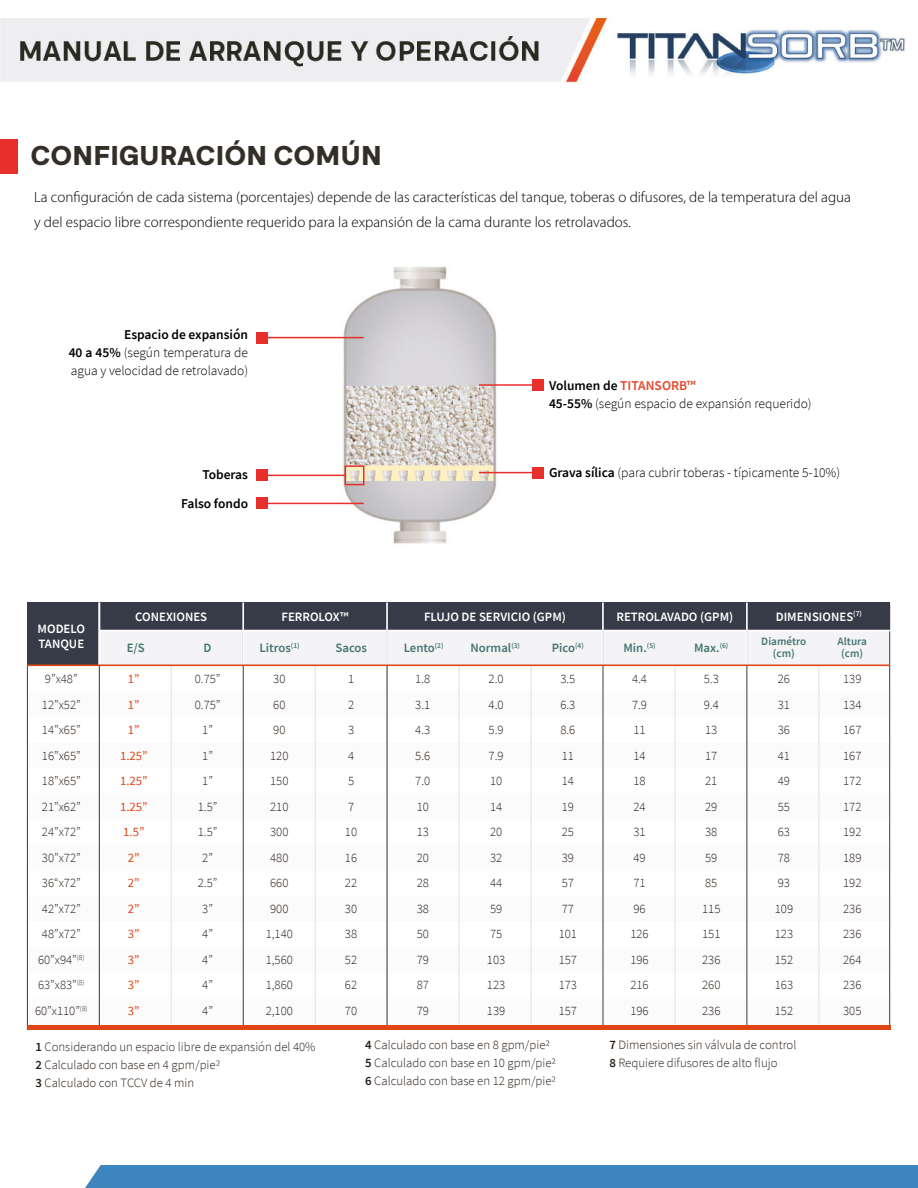
<style>
.page{position:relative;width:918px;height:1188px;background:#fff}
.page>*{position:absolute;margin:0;border:0;box-sizing:border-box;transform-origin:0 0}
.t1{font:900 26.85px "Quadran";letter-spacing:-.01em;color:#342e29}
.t2{font:300 15px/25.5px "Myriad Pro";color:#000}
.t3{font:300 13.5px/18px "Source Sans Pro";color:#000}
.t4{font:600 13.5px "Source Sans Pro";color:#000}
.t5{font:300 12.75px/25.5px "Source Sans Pro";color:#291e17}
.t6{font:600 12.75px/14.9px "Source Sans Pro";color:#fff}
.t7{font:600 12.75px "Source Sans Pro";color:#457570}
.t8{font:12.75px/25.5px "Source Sans Pro";color:#e04513;text-align:center}
.t9{font:600 11.25px/11.2px "Source Sans Pro";color:#457570;text-align:center}
.s1{font-weight:600}
.s2{font-weight:600;color:#e6472e}
</style>
<div class="page">
<img style="left:256px;top:266px;width:288px;height:278px">
<img style="left:0;top:18px;width:906px;height:66px">
<div style="left:0;top:140px;width:17px;height:34px;background:#e7302c"></div>
<div style="left:257px;top:332px;width:11px;height:11px;background:#e7302c"></div>
<hr style="left:262px;top:337px;width:102px;height:1px;background:#e7302c">
<div style="left:533px;top:379px;width:11px;height:12px;background:#e7302c"></div>
<hr style="left:479px;top:384px;width:59px;height:2px;background:#e7302c">
<div style="left:533px;top:467px;width:11px;height:11px;background:#e7302c"></div>
<hr style="left:479px;top:472px;width:59px;height:1px;background:#e7302c">
<div style="left:257px;top:470px;width:11px;height:11px;background:#e7302c"></div>
<hr style="left:262px;top:475px;width:83px;height:1px;background:#e7302c">
<div style="left:257px;top:498px;width:11px;height:11px;background:#e7302c"></div>
<hr style="left:262px;top:503px;width:102px;height:1px;background:#e7302c">
<div style="left:345px;top:465px;width:20px;height:20px;border:2px solid #e7302c"></div>
<div style="left:27px;top:602px;width:72px;height:63px;background:#363b47"></div>
<div style="left:99px;top:602px;width:791px;height:29px;background:#363b47"></div>
<div style="left:99px;top:631px;width:791px;height:34px;background:#f4f4f7"></div>
<div style="left:27px;top:691px;width:863px;height:26px;background:#fbfbfc"></div>
<div style="left:27px;top:742px;width:863px;height:26px;background:#fbfbfc"></div>
<div style="left:27px;top:794px;width:863px;height:25px;background:#fbfbfc"></div>
<div style="left:27px;top:845px;width:863px;height:26px;background:#fbfbfc"></div>
<div style="left:27px;top:896px;width:863px;height:26px;background:#fbfbfc"></div>
<div style="left:27px;top:947px;width:863px;height:26px;background:#fbfbfc"></div>
<div style="left:27px;top:999px;width:863px;height:29px;background:#fbfbfc"></div>
<hr style="left:99px;top:630px;width:1px;height:400px;background:#363b47">
<hr style="left:243px;top:630px;width:1px;height:400px;background:#363b47">
<hr style="left:315px;top:665px;width:1px;height:361px;background:#e4e0dd">
<hr style="left:889px;top:604px;width:1px;height:422px;background:#363b47">
<hr style="left:387px;top:630px;width:1px;height:400px;background:#363b47">
<hr style="left:603px;top:630px;width:1px;height:400px;background:#363b47">
<hr style="left:746px;top:630px;width:1px;height:400px;background:#363b47">
<hr style="left:531px;top:665px;width:1px;height:361px;background:#e4e0dd">
<hr style="left:459px;top:665px;width:1px;height:361px;background:#e4e0dd">
<hr style="left:171px;top:665px;width:1px;height:361px;background:#e4e0dd">
<hr style="left:675px;top:665px;width:1px;height:361px;background:#e4e0dd">
<hr style="left:818px;top:665px;width:1px;height:361px;background:#e4e0dd">
<hr style="left:27px;top:665px;width:1px;height:365px;background:#363b47">
<hr style="left:99px;top:602px;width:1px;height:63px;background:#fff">
<hr style="left:242px;top:602px;width:2px;height:63px;background:#fff">
<hr style="left:386px;top:602px;width:2px;height:63px;background:#fff">
<hr style="left:602px;top:602px;width:2px;height:63px;background:#fff">
<hr style="left:746px;top:602px;width:2px;height:63px;background:#fff">
<hr style="left:99px;top:630px;width:144px;height:1px;background:#fff">
<hr style="left:243px;top:630px;width:144px;height:1px;background:#fff">
<hr style="left:387px;top:630px;width:504px;height:1px;background:#fff">
<hr style="left:27px;top:664px;width:863px;height:2px;background:#e04513">
<div style="left:27px;top:1025px;width:863px;height:5px;background:#e04513"></div>
<div style="left:85px;top:1165px;width:833px;height:23px;background:#3c85bf"></div>
<p class="t1" style="left:31px;top:138px;width:353px">CONFIGURACIÓN COMÚN</p>
<p class="t2" style="left:34px;top:184px;width:818px">La configuración de cada sistema (porcentajes) depende de las características del tanque, toberas o difusores, de la temperatura del agua y del espacio libre correspondiente requerido para la expansión de la cama durante los retrolavados.</p>
<p class="t4" style="left:124px;top:325px;width:126px">Espacio de expansión</p>
<p class="t3" style="left:69px;top:343px;width:181px"><span class="s1">40 a 45%</span> (según temperatura de agua y velocidad de retrolavado)</p>
<p class="t3" style="left:549px;top:376px;width:264px"><span class="s1">Volumen de</span> <span class="s2">TITANSORB™<br></span><span class="s1">45-55%</span> (según espacio de expansión requerido)</p>
<p class="t6" style="left:38px;top:621px;width:49px">MODELO<br>TANQUE</p>
<p class="t4" style="left:202px;top:466px;width:47px">Toberas</p>
<p class="t3" style="left:549px;top:464px;width:293px"><span class="s1">Grava sílica</span> (para cubrir toberas - típicamente 5-10%)</p>
<p class="t4" style="left:181px;top:495px;width:69px">Falso fondo</p>
<p class="t6" style="left:135px;top:609px;width:73px">CONEXIONES</p>
<p class="t7" style="left:127px;top:639px;width:20px">E/S</p>
<p class="t7" style="left:204px;top:639px;width:9px">D</p>
<p class="t6" style="left:282px;top:609px;width:68px">FERROLOX™</p>
<p class="t7" style="left:260px;top:639px;width:42px">Litros<sup>(1)</sup></p>
<p class="t7" style="left:336px;top:639px;width:33px">Sacos</p>
<p class="t6" style="left:424px;top:609px;width:143px">FLUJO DE SERVICIO (GPM)</p>
<p class="t6" style="left:616px;top:609px;width:118px">RETROLAVADO (GPM)</p>
<p class="t6" style="left:776px;top:609px;width:88px">DIMENSIONES<sup>(7)</sup></p>
<p class="t7" style="left:404px;top:639px;width:41px">Lento<sup>(2)</sup></p>
<p class="t7" style="left:471px;top:639px;width:51px">Normal<sup>(3)</sup></p>
<p class="t7" style="left:552px;top:639px;width:33px">Pico<sup>(4)</sup></p>
<p class="t7" style="left:623px;top:639px;width:34px">Min.<sup>(5)</sup></p>
<p class="t7" style="left:694px;top:639px;width:36px">Max.<sup>(6)</sup></p>
<p class="t9" style="left:761px;top:636px;width:47px">Diamétro (cm)</p>
<p class="t9" style="left:838px;top:636px;width:31px">Altura (cm)</p>
<p class="t5" style="left:35px;top:666px;width:54px;text-align:center">9”x48”<br>12”x52”<br>14”x65”<br>16”x65”<br>18”x65”<br>21”x62”<br>24”x72”<br>30”x72”<br>36“x72”<br>42”x72”<br>48”x72”<br>60”x94”<sup>(8)<br></sup>63”x83”<sup>(8)<br></sup>60”x110”<sup>(8)</sup></p>
<p class="t5" style="left:195px;top:666px;width:27px;text-align:center">0.75”<br>0.75”<br>1”<br>1”<br>1”<br>1.5”<br>1.5”<br>2”<br>2.5”<br>3”<br>4”<br>4”<br>4”<br>4”</p>
<p class="t5" style="left:266px;top:666px;width:29px;text-align:center">30<br>60<br>90<br>120<br>150<br>210<br>300<br>480<br>660<br>900<br>1,140<br>1,560<br>1,860<br>2,100</p>
<p class="t5" style="left:345px;top:666px;width:14px">1<br>2<br>3<br>4<br>5<br>7<br>10<br>16<br>22<br>30<br>38<br>52<br>62<br>70</p>
<p class="t5" style="left:415px;top:666px;width:17px;text-align:justify">1.8<br>3.1<br>4.3<br>5.6<br>7.0<br>10<br>13<br>20<br>28<br>38<br>50<br>79<br>87<br>79</p>
<p class="t5" style="left:487px;top:666px;width:20px">2.0<br>4.0<br>5.9<br>7.9<br>10<br>14<br>20<br>32<br>44<br>59<br>75<br>103<br>123<br>139</p>
<p class="t5" style="left:559px;top:666px;width:20px">3.5<br>6.3<br>8.6<br>11<br>14<br>19<br>25<br>39<br>57<br>77<br>101<br>157<br>173<br>157</p>
<p class="t5" style="left:630px;top:666px;width:20px">4.4<br>7.9<br>11<br>14<br>18<br>24<br>31<br>49<br>71<br>96<br>126<br>196<br>216<br>196</p>
<p class="t5" style="left:702px;top:666px;width:20px">5.3<br>9.4<br>13<br>17<br>21<br>29<br>38<br>59<br>85<br>115<br>151<br>236<br>260<br>236</p>
<p class="t5" style="left:775px;top:666px;width:20px">26<br>31<br>36<br>41<br>49<br>55<br>63<br>78<br>93<br>109<br>123<br>152<br>163<br>152</p>
<p class="t5" style="left:843px;top:666px;width:20px;text-align:justify">139<br>134<br>167<br>167<br>172<br>172<br>192<br>189<br>192<br>236<br>236<br>264<br>236<br>305</p>
<p class="t8" style="left:120px;top:666px;width:29px">1”<br>1”<br>1”<br>1.25”<br>1.25”<br>1.25”<br>1.5”<br>2”<br>2”<br>2”<br>3”<br>3”<br>3”<br>3”</p>
<p class="t5" style="left:35px;top:1037px;width:282px;line-height:18.1px"><span class="s1">1</span> Considerando un espacio libre de expansión del 40%<br><span class="s1">2</span> Calculado con base en 4 gpm/pie2<br><span class="s1">3</span> Calculado con TCCV de 4 min</p>
<p class="t5" style="left:365px;top:1036px;width:193px;line-height:18.1px"><span class="s1">4</span> Calculado con base en 8 gpm/pie2<br><span class="s1">5</span> Calculado con base en 10 gpm/pie2<br><span class="s1">6</span> Calculado con base en 12 gpm/pie2</p>
<p class="t5" style="left:609px;top:1036px;width:189px;line-height:18.1px"><span class="s1">7</span> Dimensiones sin válvula de control<br><span class="s1">8</span> Requiere difusores de alto flujo</p>
</div>
